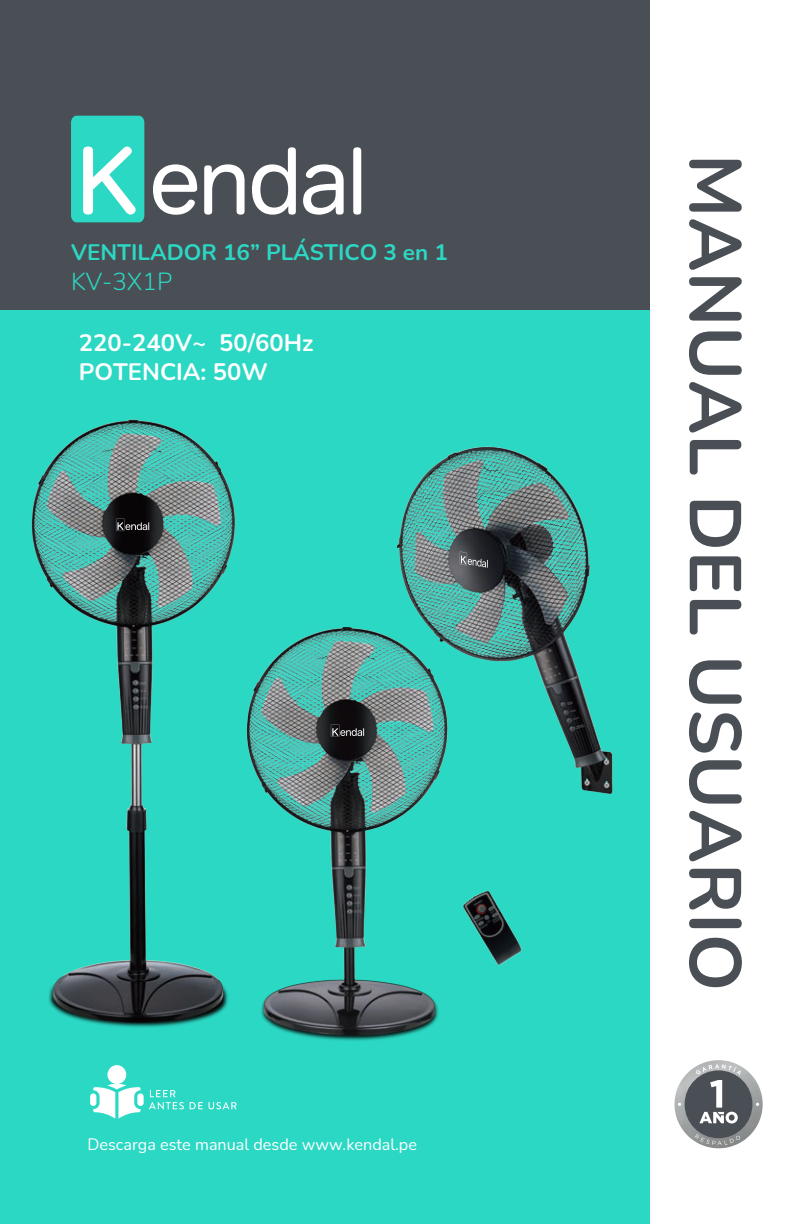
<style>
.page{position:relative;width:792px;height:1224px;background:#fff}
.page>*{position:absolute;margin:0;border:0;box-sizing:border-box;transform-origin:0 0}
.t1{font:700 73px "Nunito";color:#4a4f55}
.t2{font:300 24.2px "Nunito";color:#2bd8c4}
.t3{font:700 23.8px/28.6px "Nunito";color:#fff}
.t4{font:700 22.4px "Nunito";color:#2bd8c4}
.t5{font:16.2px "Nunito";color:#fff}
</style>
<div class="page">
<div style="left:0;top:0;width:650px;height:1224px;background:#2bd8c4"></div>
<div style="left:0;top:0;width:650px;height:309px;background:#4a4f55"></div>
<div style="left:107px;top:1065px;width:19px;height:19px;background:#fff;border-radius:50%"></div>
<div style="left:137px;top:1093px;width:7px;height:13px;background:#fff;border-radius:3px"></div>
<div style="left:90px;top:1093px;width:6px;height:13px;background:#fff;border-radius:3px"></div>
<svg style="left:93px;top:1084px;width:48px;height:35px"></svg>
<svg style="left:149px;top:1090px;width:35px;height:19px"></svg>
<svg style="left:190px;top:1102px;width:47px;height:7px"></svg>
<img style="left:675px;top:1060px;width:88px;height:88px;border-radius:44px">
<div style="left:685px;top:1070px;width:67px;height:68px;background:#4a4f55;border-radius:50%"></div>
<svg style="left:695px;top:1134px;width:45px;height:11px"></svg>
<svg style="left:696px;top:1064px;width:45px;height:60px"></svg>
<svg style="left:153px;top:164px;width:44px;height:51px"></svg>
<svg style="left:204px;top:164px;width:41px;height:51px"></svg>
<svg style="left:252px;top:147px;width:44px;height:68px"></svg>
<svg style="left:303px;top:164px;width:41px;height:51px"></svg>
<svg style="left:353px;top:147px;width:8px;height:68px"></svg>
<svg style="left:71px;top:116px;width:73px;height:106px;background:#55dfcf"></svg>
<img style="left:248px;top:628px;width:190px;height:413px">
<svg style="left:331px;top:725px;width:27px;height:12px"></svg>
<img style="left:462px;top:890px;width:60px;height:76px">
<img style="left:358px;top:446px;width:255px;height:358px">
<svg style="left:460px;top:552px;width:28px;height:16px"></svg>
<img style="left:31px;top:419px;width:217px;height:609px">
<svg style="left:116px;top:519px;width:33px;height:12px"></svg>
<p class="t4" style="left:71px;top:236px;width:378px">VENTILADOR 16” PLÁSTICO 3 en 1</p>
<p class="t2" style="left:71px;top:265px;width:103px">KV-3X1P</p>
<p class="t3" style="left:79px;top:328px;width:236px">220-240V~ 50/60Hz<br>POTENCIA: 50W</p>
<p class="t5" style="left:87px;top:1133px;width:331px">Descarga este manual desde www.kendal.pe</p>
<p class="t1" style="left:767px;top:154px;width:839px;rotate:90deg">MANUAL DEL USUARIO</p>
</div>
